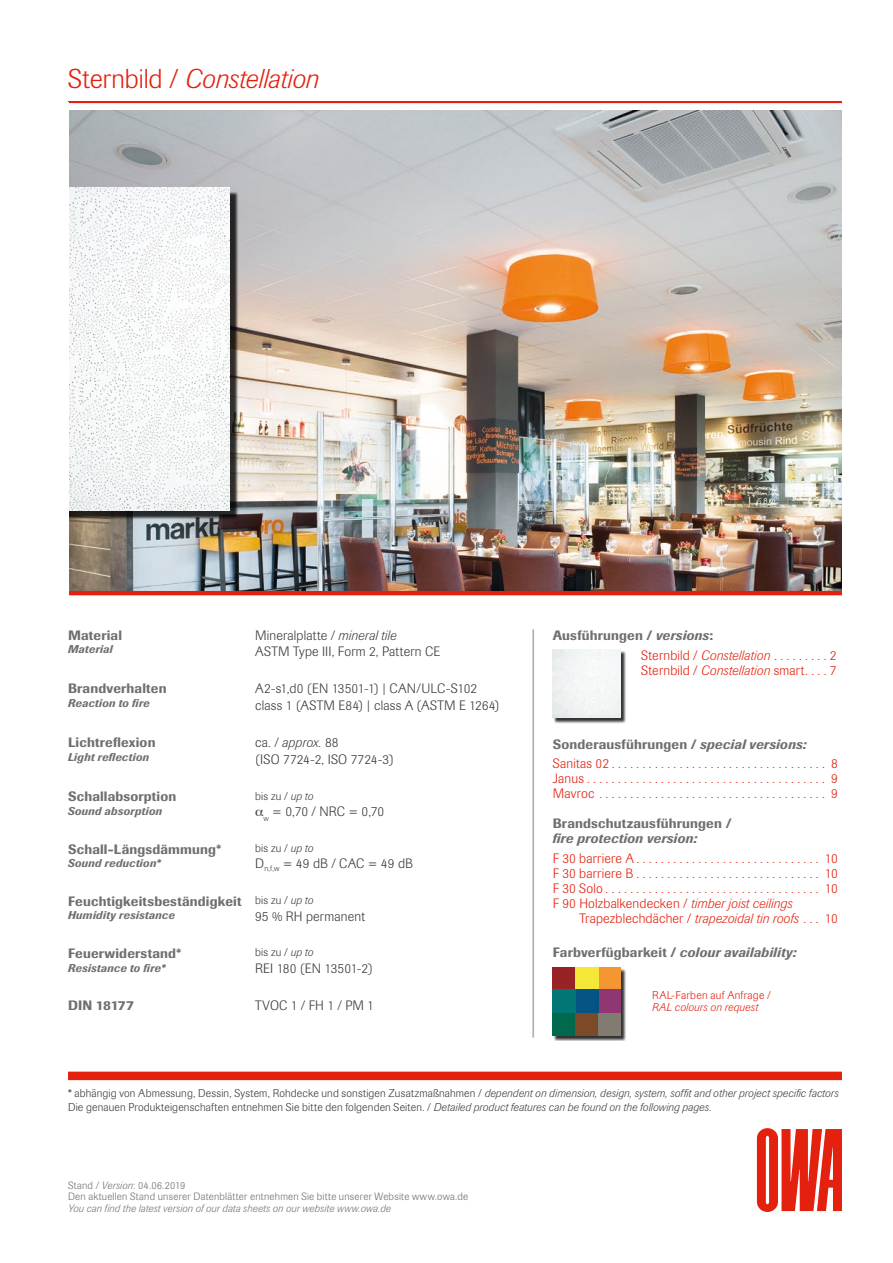
<style>
.page{position:relative;width:893px;height:1263px;background:#fff}
.page>*{position:absolute;margin:0;border:0;box-sizing:border-box;transform-origin:0 0}
.t1{font:italic 300 27px "Imago Pro";letter-spacing:-.005em;color:#e4200e}
.t2{font:300 13.5px/15px "Imago Pro";letter-spacing:.015em;color:#e4200e}
.t3{font:300 13.5px/16.5px "Imago Pro";letter-spacing:.015em;color:#3b3b3a}
.t4{font:500 13.5px "Imago Pro";letter-spacing:.015em;color:#6f6f6e}
.t5{font:italic 500 13.5px "Imago Pro";letter-spacing:.015em;color:#6f6f6e}
.t6{font:300 11.25px/13.5px "Imago Pro";letter-spacing:.015em;color:#3b3b3a}
.t7{font:italic 500 11.25px "Imago Pro";letter-spacing:.02em;color:#6f6f6e}
.t8{font:300 11.25px "Imago Pro";letter-spacing:.02em;color:#e4200e}
.t9{font:italic 300 11.25px "Imago Pro";letter-spacing:.015em;color:#e4200e}
.t10{font:300 10.5px/11.6px "Imago Pro";letter-spacing:.025em;color:#6f6f6e}
.t11{font:italic 300 10.5px "Imago Pro";letter-spacing:.02em;color:#6f6f6e}
.s1{font-style:normal}
.s2{font-style:italic}
.s3{font-weight:500;color:#6f6f6e}
.s4{font-weight:500;font-style:italic;color:#6f6f6e}
</style>
<div class="page">
<hr style="left:68px;top:101px;width:774px;height:2px;background:#e4200e">
<svg style="left:69px;top:590px;width:773px;height:5px;background:#cd2c1d"></svg>
<div style="left:68px;top:1071px;width:774px;height:9px;background:#e4200e"></div>
<svg style="left:757px;top:1128px;width:85px;height:84px"></svg>
<hr style="left:532px;top:629px;width:2px;height:408px;background:#b1b2b3">
<img style="left:69px;top:111px;width:773px;height:479px">
<div style="left:4px;top:191px;width:235px;height:329px;background:#000;opacity:.8"></div>
<img style="left:68px;top:187px;width:162px;height:323px">
<div style="left:554px;top:651px;width:73px;height:72px;background:#000;opacity:.8"></div>
<img style="left:553px;top:650px;width:68px;height:68px">
<div style="left:554px;top:968px;width:73px;height:73px;background:#000;opacity:.8"></div>
<img style="left:553px;top:967px;width:68px;height:68px">
<div style="left:0;top:102px;width:68px;height:493px;background:#fff"></div>
<h1 class="t1" style="left:68px;top:61px;width:252px"><span class="s1">Sternbild /</span> Constellation</h1>
<p class="t4" style="left:68px;top:626px;width:56px">Material</p>
<p class="t7" style="left:68px;top:642px;width:46px">Material</p>
<p class="t3" style="left:255px;top:626px;width:186px">Mineralplatte / <span class="s2">mineral tile<br></span>ASTM Type III, Form 2, Pattern CE</p>
<p class="t4" style="left:68px;top:680px;width:100px">Brandverhalten</p>
<p class="t7" style="left:68px;top:696px;width:83px">Reaction to fire</p>
<p class="t3" style="left:255px;top:680px;width:246px">A2-s1,d0 (EN 13501-1) | CAN/ULC-S102 class 1 (ASTM E84) | class A (ASTM E 1264)</p>
<p class="t4" style="left:68px;top:734px;width:89px">Lichtreflexion</p>
<p class="t7" style="left:68px;top:750px;width:83px">Light reflection</p>
<p class="t3" style="left:255px;top:734px;width:140px">ca. / <span class="s2">approx.</span> 88<br>(ISO 7724-2, ISO 7724-3)</p>
<p class="t4" style="left:68px;top:788px;width:110px">Schallabsorption</p>
<p class="t7" style="left:68px;top:803px;width:96px">Sound absorption</p>
<p class="t6" style="left:255px;top:789px;width:60px">bis zu / <span class="s2">up to</span></p>
<p class="t3" style="left:263px;top:803px;width:122px"><sub>w</sub> = 0,70 / NRC = 0,70</p>
<p class="t4" style="left:68px;top:840px;width:155px">Schall-Längsdämmung*</p>
<p class="t7" style="left:68px;top:856px;width:94px">Sound reduction*</p>
<p class="t6" style="left:255px;top:841px;width:60px">bis zu / <span class="s2">up to</span></p>
<p class="t3" style="left:255px;top:855px;width:159px">D<sub>n,f,w</sub> = 49 dB / CAC = 49 dB</p>
<p class="t4" style="left:68px;top:892px;width:175px">Feuchtigkeitsbeständigkeit</p>
<p class="t7" style="left:68px;top:908px;width:108px">Humidity resistance</p>
<p class="t6" style="left:255px;top:893px;width:60px">bis zu / <span class="s2">up to</span></p>
<p class="t3" style="left:255px;top:907px;width:111px">95 % RH permanent</p>
<p class="t4" style="left:68px;top:944px;width:115px">Feuerwiderstand*</p>
<p class="t7" style="left:68px;top:960px;width:99px">Resistance to fire*</p>
<p class="t6" style="left:255px;top:945px;width:60px">bis zu / <span class="s2">up to</span></p>
<p class="t3" style="left:255px;top:960px;width:119px">REI 180 (EN 13501-2)</p>
<p class="t4" style="left:68px;top:997px;width:67px">DIN 18177</p>
<p class="t3" style="left:255px;top:997px;width:120px">TVOC 1 / FH 1 / PM 1</p>
<p class="t2" style="left:641px;top:624px;width:197px;line-height:20.4px;text-indent:-88px"><span class="s3">Ausführungen /</span> <span class="s4">versions</span><span class="s3">:<br></span>Sternbild / <span class="s2">Constellation</span> . . . . . . . . . 2</p>
<p class="t2" style="left:641px;top:662px;width:197px">Sternbild / <span class="s2">Constellation</span> smart. . . . 7</p>
<p class="t2" style="left:553px;top:734px;width:286px;line-height:19.2px"><span class="s3">Sonderausführungen /</span> <span class="s4">special versions:<br></span>Sanitas 02................................... 8</p>
<p class="t2" style="left:553px;top:771px;width:286px">Janus....................................... 9<br>Mavroc ..................................... 9</p>
<p class="t4" style="left:553px;top:815px;width:180px">Brandschutzausführungen /</p>
<p class="t5" style="left:553px;top:830px;width:146px">fire protection version:</p>
<p class="t2" style="left:553px;top:850px;width:286px;text-align:justify">F 30 barriere A.............................. 10<br>F 30 barriere B.............................. 10<br>F 30 Solo................................... 10<br>F 90 Holzbalkendecken / <span class="s2">timber joist ceilings</span></p>
<p class="t2" style="left:579px;top:910px;width:260px">Trapezblechdächer / <span class="s2">trapezoidal tin roofs</span> . . . 10</p>
<p class="t5" style="left:553px;top:943px;width:245px"><span class="s1">Farbverfügbarkeit /</span> colour availability:</p>
<p class="t8" style="left:652px;top:988px;width:120px">RAL-Farben auf Anfrage /</p>
<p class="t9" style="left:652px;top:1000px;width:108px">RAL colours on request</p>
<p class="t6" style="left:68px;top:1086px;width:772px">* abhängig von Abmessung, Dessin, System, Rohdecke und sonstigen Zusatzmaßnahmen / <span class="s2">dependent on dimension, design, system, soffit and other project specific factors<br></span>Die genauen Produkteigenschaften entnehmen Sie bitte den folgenden Seiten. / <span class="s2">Detailed product features can be found on the following pages.</span></p>
<p class="t10" style="left:68px;top:1179px;width:402px">Stand / <span class="s2">Version</span>: 04.06.2019<br>Den aktuellen Stand unserer Datenblätter entnehmen Sie bitte unserer Website www.owa.de</p>
<p class="t11" style="left:68px;top:1201px;width:324px">You can find the latest version of our data sheets on our website www.owa.de</p>
</div>
